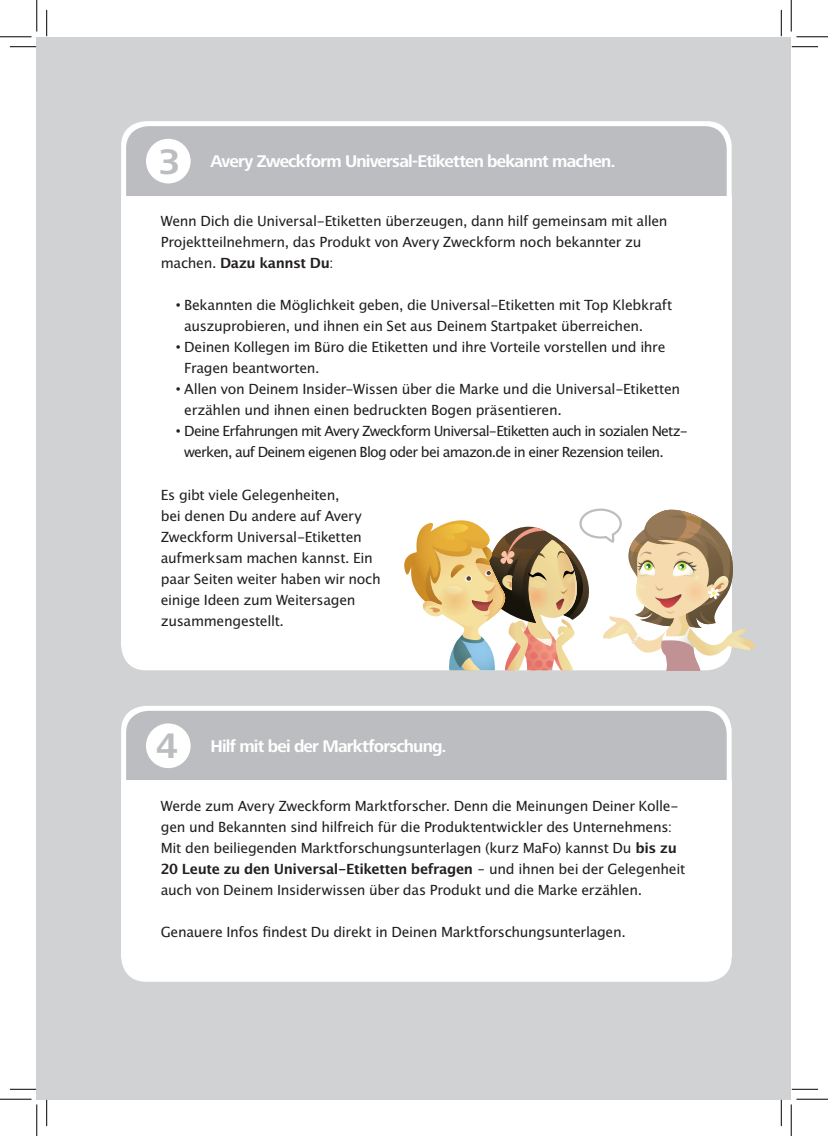
<style>
.page{position:relative;width:828px;height:1136px;background:#fff}
.page>*{position:absolute;margin:0;border:0;box-sizing:border-box;transform-origin:0 0}
.t1{font:700 36.75px "Frutiger Next LTW1 G";color:#bcbdc0}
.t2{font:700 17.5px "Frutiger Next LTW1 G";letter-spacing:-.045em;color:#fff}
.t3{font:14px/21px "Lucida San Rom";letter-spacing:-.025em;color:#231f20}
.t4{font:14px/21px "Lucida San Rom";letter-spacing:-.06em;color:#231f20}
.t5{font:14px "Lucida San Dem";letter-spacing:-.025em;color:#231f20}
.s1{font-family:"Lucida San Rom"}
.s2{font-family:"Arial"}
.s3{font-family:"Lucida San Dem"}
</style>
<div class="page">
<div style="left:37px;top:37px;width:754px;height:1061px;background:#d1d2d4"></div>
<div style="left:121px;top:121px;width:610px;height:549px;background:#fff;border-radius:25px"></div>
<div style="left:121px;top:705px;width:610px;height:276px;background:#fff;border-radius:25px"></div>
<div style="left:126px;top:126px;width:600px;height:146px;background:#bcbdc0;border-radius:22px"></div>
<div style="left:126px;top:710px;width:600px;height:146px;background:#bcbdc0;border-radius:22px"></div>
<div style="left:146px;top:139px;width:45px;height:44px;background:#fff;border-radius:50%"></div>
<div style="left:146px;top:723px;width:45px;height:45px;background:#fff;border-radius:50%"></div>
<div style="left:121px;top:195px;width:610px;height:450px;background:#fff"></div>
<div style="left:121px;top:780px;width:610px;height:176px;background:#fff"></div>
<svg style="left:404px;top:507px;width:351px;height:163px"></svg>
<svg style="left:10px;top:46px;width:26px;height:1px"></svg>
<svg style="left:791px;top:46px;width:27px;height:1px"></svg>
<svg style="left:10px;top:1088px;width:26px;height:1px"></svg>
<svg style="left:792px;top:1088px;width:26px;height:1px"></svg>
<svg style="left:46px;top:10px;width:1px;height:26px"></svg>
<svg style="left:46px;top:1099px;width:1px;height:26px"></svg>
<svg style="left:781px;top:10px;width:1px;height:26px"></svg>
<svg style="left:781px;top:1099px;width:1px;height:26px"></svg>
<hr style="left:0;top:36px;width:32px;height:1px;background:#000">
<hr style="left:796px;top:36px;width:32px;height:1px;background:#000">
<hr style="left:0;top:1098px;width:32px;height:1px;background:#000">
<hr style="left:796px;top:1098px;width:32px;height:1px;background:#000">
<hr style="left:36px;top:0;width:1px;height:31px;background:#000">
<hr style="left:36px;top:1104px;width:1px;height:31px;background:#000">
<hr style="left:790px;top:0;width:1px;height:31px;background:#000">
<hr style="left:790px;top:1104px;width:1px;height:31px;background:#000">
<h1 class="t1" style="left:159px;top:140px;width:23px">3</h1>
<p class="t2" style="left:210px;top:151px;width:406px">Avery Zweckform Universal-Etiketten bekannt machen.</p>
<p class="t3" style="left:161px;top:211px;width:508px">Wenn Dich die Universal-Etiketten überzeugen, dann hilf gemeinsam mit allen<br>Projektteilnehmern, das Produkt von Avery Zweckform noch bekannter zu</p>
<p class="t5" style="left:161px;top:254px;width:174px"><span class="s1">machen.</span> Dazu kannst Du<span class="s1">:</span></p>
<p class="t3" style="left:184px;top:295px;width:489px;text-indent:-8px"><span class="s2">•</span> Bekannten die Möglichkeit geben, die Universal-Etiketten mit Top Klebkraft auszuprobieren, und ihnen ein Set aus Deinem Startpaket überreichen.</p>
<p class="t3" style="left:184px;top:337px;width:483px;text-indent:-8px"><span class="s2">•</span> Deinen Kollegen im Büro die Etiketten und ihre Vorteile vorstellen und ihre<br>Fragen beantworten.</p>
<p class="t3" style="left:184px;top:379px;width:497px;text-indent:-8px"><span class="s2">•</span> Allen von Deinem Insider-Wissen über die Marke und die Universal-Etiketten erzählen und ihnen einen bedruckten Bogen präsentieren.</p>
<p class="t4" style="left:184px;top:421px;width:505px;text-indent:-8px"><span class="s2">•</span> Deine Erfahrungen mit Avery Zweckform Universal-Etiketten auch in sozialen Netz&shy;werken, auf Deinem eigenen Blog oder bei amazon.de in einer Rezension teilen.</p>
<p class="t3" style="left:161px;top:484px;width:221px">Es gibt viele Gelegenheiten,<br>bei denen Du andere auf Avery<br>Zweckform Universal-Etiketten aufmerksam machen kannst. Ein paar Seiten weiter haben wir noch einige Ideen zum Weitersagen zusammengestellt.</p>
<h1 class="t1" style="left:156px;top:724px;width:23px">4</h1>
<p class="t2" style="left:210px;top:735px;width:238px">Hilf mit bei der Marktforschung.</p>
<p class="t3" style="left:161px;top:795px;width:519px">Werde zum Avery Zweckform Marktforscher. Denn die Meinungen Deiner Kolle&shy;gen und Bekannten sind hilfreich für die Produktentwickler des Unternehmens:<br>Mit den beiliegenden Marktforschungsunterlagen (kurz MaFo) kannst Du <span class="s3">bis zu</span></p>
<p class="t5" style="left:161px;top:860px;width:526px">20 Leute zu den Universal-Etiketten befragen <span class="s1">– und ihnen bei der Gelegenheit</span></p>
<p class="t3" style="left:161px;top:879px;width:483px">auch von Deinem Insiderwissen über das Produkt und die Marke erzählen.</p>
<p class="t3" style="left:161px;top:921px;width:466px">Genauere Infos findest Du direkt in Deinen Marktforschungsunterlagen.</p>
</div>
